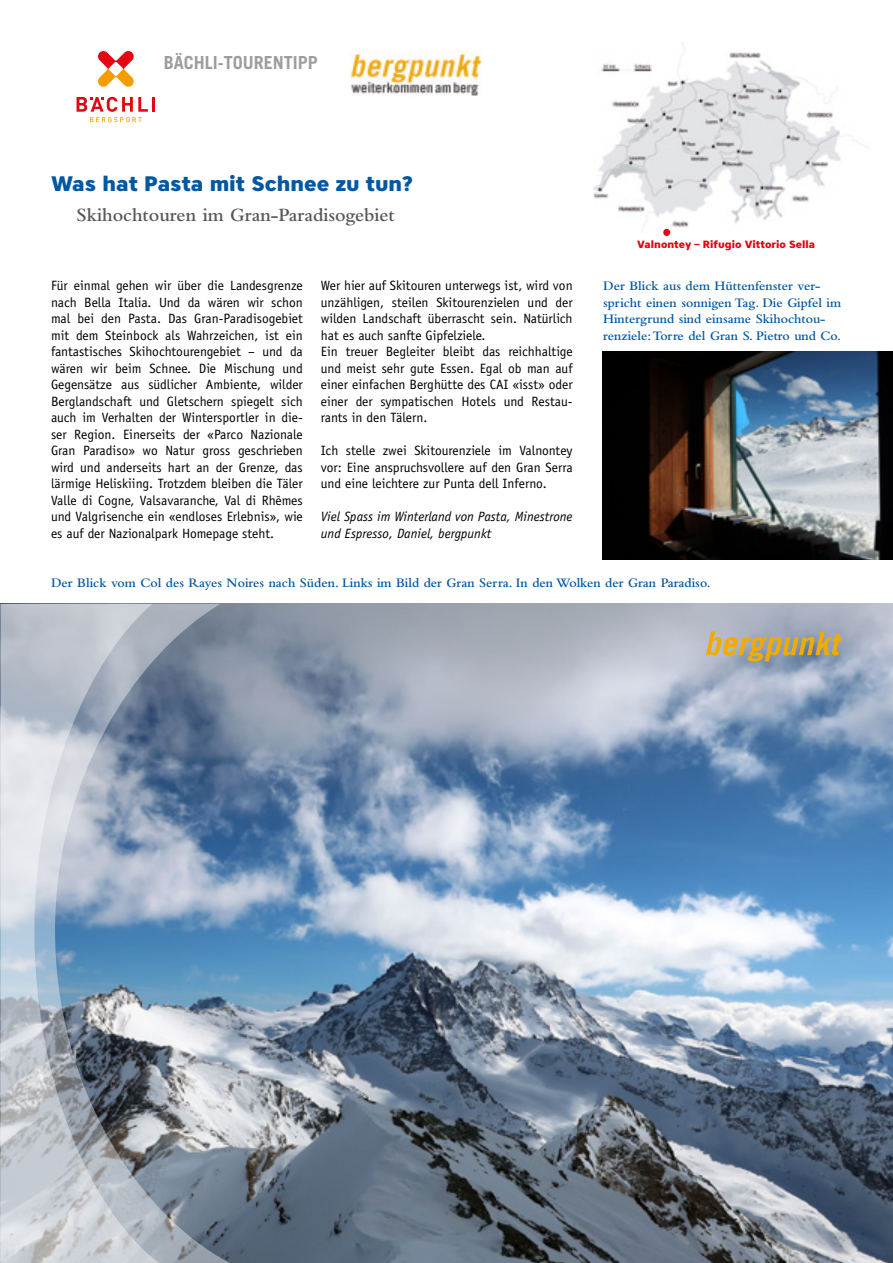
<style>
.page{position:relative;width:893px;height:1263px;background:#fff}
.page>*{position:absolute;margin:0;border:0;box-sizing:border-box;transform-origin:0 0}
.t1{font:800 21px "Core Sans A75";color:#0057a2}
.t2{font:600 19.5px "Bembo";color:#575756}
.t3{font:700 18px "Trade Gothic LT Com";color:#9d9d9c}
.t4{font:13.5px/16.5px "Officina Sans Std";color:#000;text-align:justify}
.t5{font:600 13.5px/16.5px "Bembo";color:#0057a2}
.t6{font:italic 13.5px/16.5px "Officina Sans Std";color:#000}
.t7{font:800 10.5px "Core Sans A75";color:#e30613}
</style>
<div class="page">
<img style="left:594px;top:41px;width:270px;height:191px">
<div style="left:663px;top:229px;width:7px;height:7px;background:#e30613;border-radius:50%"></div>
<img style="left:603px;top:352px;width:290px;height:207px">
<svg style="left:98px;top:51px;width:36px;height:36px"></svg>
<hr style="left:152px;top:97px;width:3px;height:15px;background:#e30613">
<svg style="left:77px;top:97px;width:71px;height:25px"></svg>
<img style="left:230px;top:604px;width:663px;height:659px">
<svg style="left:706px;top:631px;width:136px;height:30px;background:#b6a576"></svg>
<img style="left:350px;top:51px;width:132px;height:45px">
<svg style="left:159px;top:604px;width:71px;height:659px;background:#8195ab"></svg>
<svg style="left:0;top:604px;width:159px;height:659px;background:#a6b2bf"></svg>
<h3 class="t3" style="left:164px;top:51px;width:156px">BÄCHLI-TOURENTIPP</h3>
<h1 class="t1" style="left:51px;top:170px;width:364px">Was hat Pasta mit Schnee zu tun?</h1>
<h2 class="t2" style="left:77px;top:204px;width:320px">Skihochtouren im Gran-Paradisogebiet</h2>
<p class="t4" style="left:51px;top:278px;width:253px">Für einmal gehen wir über die Landesgrenze nach Bella Italia. Und da wären wir schon mal bei den Pasta. Das Gran-Paradisogebiet mit dem Steinbock als Wahrzeichen, ist ein fantastisches Skihochtourengebiet – und da wären wir beim Schnee. Die Mischung und Gegensätze aus südlicher Ambiente, wilder Berglandschaft und Gletschern spiegelt sich auch im Verhalten der Wintersportler in die&shy;ser Region. Einerseits der «Parco Nazionale Gran Paradiso» wo Natur gross geschrieben wird und anderseits hart an der Grenze, das lärmige Heliskiing. Trotzdem bleiben die Täler Valle di Cogne, Valsavaranche, Val di Rhêmes und Valgrisenche ein «endloses Erlebnis», wie es auf der Nazionalpark Homepage steht.</p>
<p class="t4" style="left:321px;top:278px;width:253px;text-align:left">Wer hier auf Skitouren unterwegs ist, wird von unzähligen, steilen Skitourenzielen und der wilden Landschaft überrascht sein. Natürlich hat es auch sanfte Gipfelziele.<br>Ein treuer Begleiter bleibt das reichhaltige und meist sehr gute Essen. Egal ob man auf einer einfachen Berghütte des CAI «isst» oder einer der sympatischen Hotels und Restau&shy;rants in den Tälern.</p>
<p class="t4" style="left:321px;top:442px;width:253px">Ich stelle zwei Skitourenziele im Valnontey vor: Eine anspruchsvollere auf den Gran Serra und eine leichtere zur Punta dell Inferno.</p>
<p class="t6" style="left:321px;top:508px;width:253px">Viel Spass im Winterland von Pasta, Minestrone und Espresso, Daniel, bergpunkt</p>
<p class="t7" style="left:637px;top:238px;width:179px">Valnontey – Rifugio Vittorio Sella</p>
<p class="t5" style="left:603px;top:278px;width:240px">Der Blick aus dem Hüttenfenster ver&shy;spricht einen sonnigen Tag. Die Gipfel im Hintergrund sind einsame Skihochtou&shy;renziele: Torre del Gran S. Pietro und Co.</p>
<p class="t5" style="left:51px;top:575px;width:661px">Der Blick vom Col des Rayes Noires nach Süden. Links im Bild der Gran Serra. In den Wolken der Gran Paradiso.</p>
</div>
